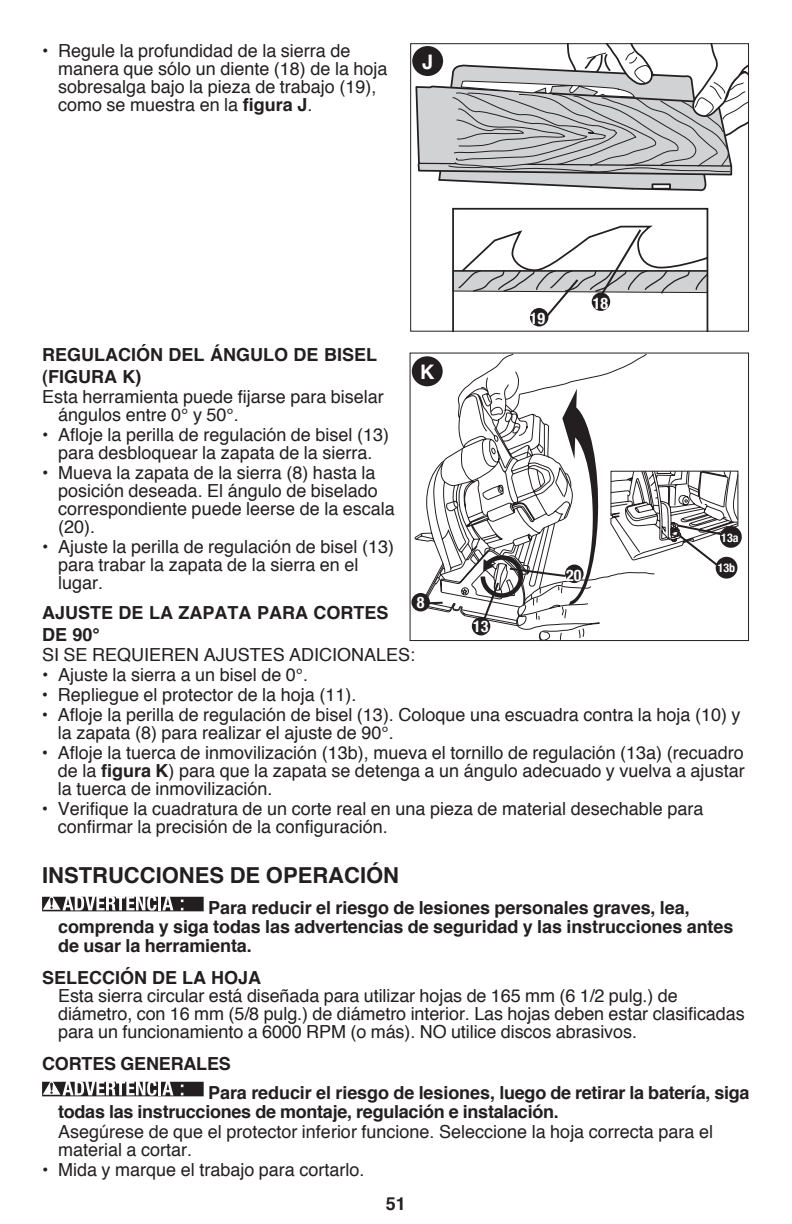
<style>
.page{position:relative;width:792px;height:1224px;background:#fff}
.page>*{position:absolute;margin:0;border:0;box-sizing:border-box;transform-origin:0 0}
.t1{font:700 22px "Helvetica";color:#231f20}
.t2{font:700 20px "Helvetica";color:#fff}
.t3{font:18px/18px "Helvetica";color:#231f20}
.t4{font:700 18px/19px "Helvetica";letter-spacing:-.005em;color:#231f20}
.t5{font:700 condensed 16px "Helvetica Neue";color:#fff}
.t6{font:700 condensed 12px "Helvetica Neue";color:#fff}
.s1{font-weight:700}
</style>
<div class="page">
<div style="left:42px;top:897px;width:162px;height:17px;background:linear-gradient(to right,#aeadad,#aeadad)"></div>
<svg style="left:42px;top:897px;width:162px;height:14px"></svg>
<div style="left:42px;top:1082px;width:162px;height:17px;background:linear-gradient(to right,#aeadad,#aeadad)"></div>
<svg style="left:42px;top:1082px;width:162px;height:14px"></svg>
<svg style="left:415px;top:45px;width:332px;height:147px"></svg>
<svg style="left:652px;top:183px;width:19px;height:7px"></svg>
<div style="left:410px;top:43px;width:339px;height:288px;border:1px solid #231f20"></div>
<div style="left:412px;top:46px;width:31px;height:30px;background:#231f20;border-radius:50%"></div>
<svg style="left:451px;top:207px;width:259px;height:124px"></svg>
<div style="left:592px;top:292px;width:18px;height:19px;background:#231f20;border-radius:50%"></div>
<div style="left:530px;top:308px;width:18px;height:19px;background:#231f20;border-radius:50%"></div>
<svg style="left:415px;top:355px;width:239px;height:280px"></svg>
<svg style="left:416px;top:371px;width:168px;height:268px"></svg>
<div style="left:410px;top:353px;width:339px;height:288px;border:1px solid #231f20"></div>
<div style="left:412px;top:356px;width:31px;height:30px;background:#231f20;border-radius:50%"></div>
<div style="left:411px;top:593px;width:19px;height:18px;background:#231f20;border-radius:50%"></div>
<div style="left:472px;top:617px;width:18px;height:18px;background:#231f20;border-radius:50%"></div>
<svg style="left:422px;top:389px;width:178px;height:235px"></svg>
<div style="left:604px;top:471px;width:141px;height:89px;background:#fff"></div>
<svg style="left:720px;top:526px;width:22px;height:22px"></svg>
<svg style="left:611px;top:471px;width:127px;height:97px"></svg>
<div style="left:716px;top:557px;width:21px;height:22px;background:#231f20;border-radius:50%"></div>
<p class="t3" style="left:58px;top:42px;width:331px;text-indent:-16px">• Regule la profundidad de la sierra de manera que sólo un diente (18) de la hoja sobresalga bajo la pieza de trabajo (19), como se muestra en la <span class="s1">figura J</span>.</p>
<p class="t2" style="left:422px;top:46px;width:11px">J</p>
<p class="t5" style="left:530px;top:309px;width:17px">19</p>
<p class="t5" style="left:593px;top:294px;width:17px">18</p>
<p class="t4" style="left:42px;top:345px;width:26px">Regulación</p>
<p class="t4" style="left:169px;top:345px;width:13px">del</p>
<p class="t4" style="left:210px;top:345px;width:27px">ángulo</p>
<p class="t4" style="left:294px;top:345px;width:42px">de bisel</p>
<p class="t4" style="left:42px;top:367px;width:30px">(Figura</p>
<p class="t4" style="left:123px;top:367px;width:20px">K)</p>
<p class="t3" style="left:58px;top:388px;width:327px;text-indent:-16px">Esta herramienta puede fijarse para biselar ángulos entre 0° y 50°.</p>
<p class="t3" style="left:42px;top:426px;width:349px;text-align:center">• Afloje la perilla de regulación de bisel (13) para desbloquear la zapata de la sierra.</p>
<p class="t3" style="left:58px;top:464px;width:338px;text-indent:-16px">• Mueva la zapata de la sierra (8) hasta la posición deseada. El ángulo de biselado correspondiente puede leerse de la escala (20).</p>
<p class="t3" style="left:58px;top:538px;width:338px;text-indent:-16px">• Ajuste la perilla de regulación de bisel (13) para trabar la zapata de la sierra en el lugar.</p>
<p class="t4" style="left:42px;top:603px;width:36px">Ajuste</p>
<p class="t4" style="left:119px;top:603px;width:85px">de la zapata</p>
<p class="t4" style="left:257px;top:603px;width:14px">para</p>
<p class="t4" style="left:314px;top:603px;width:14px">cortes</p>
<p class="t4" style="left:42px;top:625px;width:59px">de 90°</p>
<p class="t3" style="left:42px;top:646px;width:63px">Sise requieren</p>
<p class="t3" style="left:204px;top:646px;width:13px">ajustes</p>
<p class="t3" style="left:289px;top:646px;width:12px">adicionales</p>
<p class="t3" style="left:410px;top:646px;width:7px">:</p>
<p class="t3" style="left:42px;top:666px;width:268px">• Ajuste la sierra a un bisel de 0°.</p>
<p class="t3" style="left:42px;top:686px;width:316px">• Repliegue el protector de la hoja (11).</p>
<p class="t3" style="left:58px;top:706px;width:684px;text-indent:-16px">• Afloje la perilla de regulación de bisel (13). Coloque una escuadra contra la hoja (10) y la zapata (8) para realizar el ajuste de 90°.</p>
<p class="t3" style="left:58px;top:744px;width:688px;text-align:justify;text-indent:-16px">• Afloje la tuerca de inmovilización (13b), mueva el tornillo de regulación (13a) (recuadro de la <span class="s1">figura K</span>) para que la zapata se detenga a un ángulo adecuado y vuelva a ajustar la tuerca de inmovilización.</p>
<p class="t3" style="left:58px;top:800px;width:647px;text-indent:-16px">• Verifique la cuadratura de un corte real en una pieza de material desechable para confirmar la precisión de la configuración.</p>
<p class="t1" style="left:42px;top:857px;width:22px">Instrucciones</p>
<p class="t1" style="left:230px;top:857px;width:52px">de operación</p>
<p class="t4" style="left:58px;top:898px;width:677px;text-indent:150px">Para reducir el riesgo de lesiones personales graves, lea, comprenda y siga todas las advertencias de seguridad y las instrucciones antes de usar la herramienta.</p>
<p class="t4" style="left:42px;top:968px;width:25px">Selección</p>
<p class="t4" style="left:152px;top:968px;width:108px">de la hoja</p>
<p class="t3" style="left:58px;top:987px;width:688px">Esta sierra circular está diseñada para utilizar hojas de 165 mm (6 1/2 pulg.) de diámetro, con 16 mm (5/8 pulg.) de diámetro interior. Las hojas deben estar clasificadas para un funcionamiento a 6000 RPM (o más). NO utilice discos abrasivos.</p>
<p class="t4" style="left:208px;top:1049px;width:543px;line-height:29px;text-indent:-166px">CORTES GENERALES<br>Para reducir el riesgo de lesiones, luego de retirar la batería, siga</p>
<p class="t4" style="left:58px;top:1102px;width:502px">todas las instrucciones de montaje, regulación e instalación.</p>
<p class="t3" style="left:58px;top:1123px;width:656px">Asegúrese de que el protector inferior funcione. Seleccione la hoja correcta para el material a cortar.</p>
<p class="t3" style="left:42px;top:1161px;width:324px">• Mida y marque el trabajo para cortarlo.</p>
<p class="t2" style="left:420px;top:356px;width:16px">K</p>
<p class="t6" style="left:721px;top:530px;width:19px">13a</p>
<p class="t6" style="left:718px;top:561px;width:19px">13b</p>
<p class="t5" style="left:566px;top:566px;width:17px">20</p>
<p class="t5" style="left:417px;top:593px;width:9px">8</p>
<p class="t5" style="left:473px;top:616px;width:17px">13</p>
<p class="t4" style="left:386px;top:1195px;width:22px">51</p>
</div>
